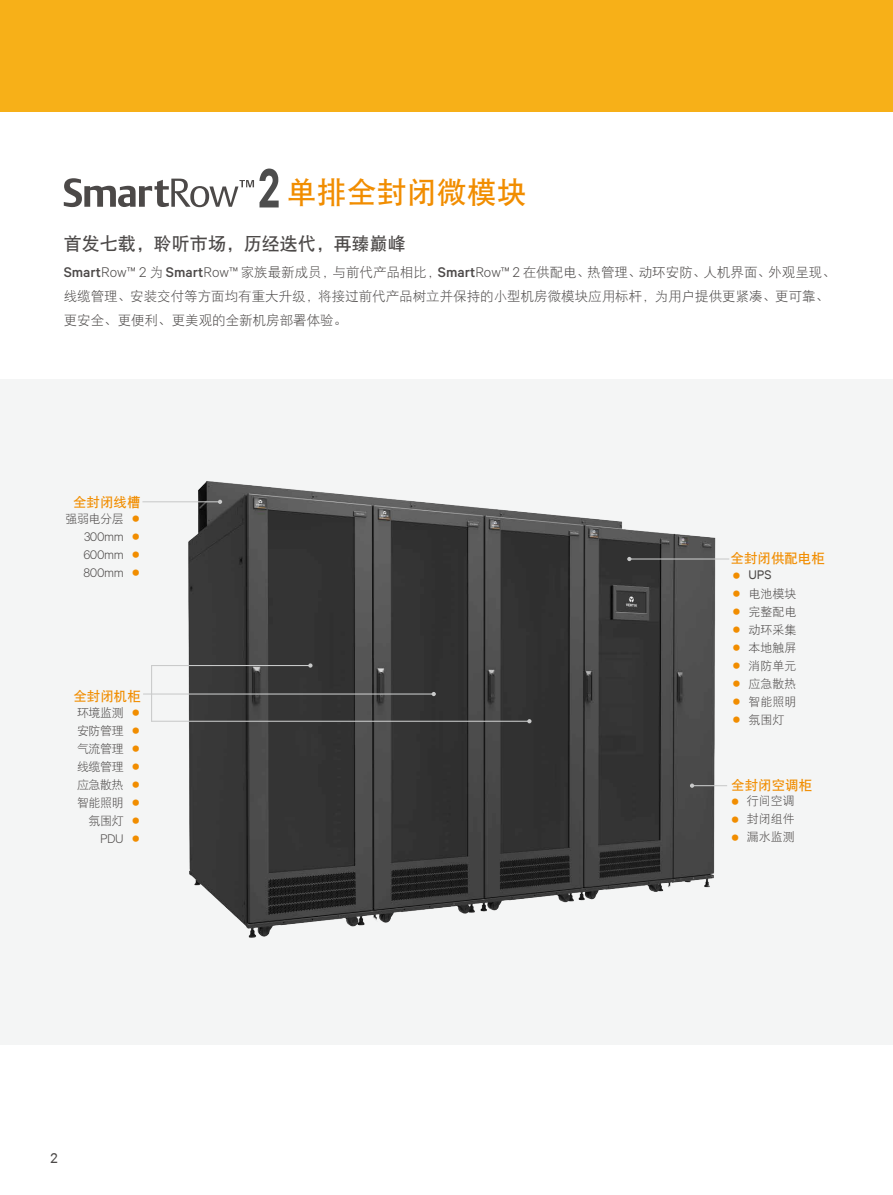
<style>
.page{position:relative;width:893px;height:1195px;background:#fff}
.page>*{position:absolute;margin:0;border:0;box-sizing:border-box;transform-origin:0 0}
.t1{font:30px "DFP Hei W7";color:#f18d00}
.t2{font:18px "DFP Hei W7";color:#4c4948}
.t3{font:13.5px/24px "DFP Hei W3";color:#4c4948}
.t4{font:13.5px "DFP Hei W7";color:#f18d00}
.t5{font:13.5px "Calibre";color:#4c4948}
.t6{font:12px "DFP Hei W3";color:#4c4948}
.t7{font:12px/18px "DFP Hei W3";letter-spacing:-.035em;color:#4c4948;text-align:right}
.t8{font:300 12px/18px "Calibre";letter-spacing:-.035em;color:#4c4948;text-align:justify}
.t9{font:12px "Calibre";color:#4c4948}
.s1{font-family:"Calibre";font-weight:500}
.s2{font-family:"Calibre";font-weight:300}
.s3{font-family:"Calibre";font-weight:300;font-size:21px;color:#f18d00}
.s4{font-size:21px;color:#f18d00}
.s5{font-weight:300;font-size:21px;color:#f18d00}
</style>
<div class="page">
<div style="left:0;top:0;width:893px;height:111px;background:#f7b018"></div>
<div style="left:0;top:380px;width:893px;height:665px;background:#f4f5f5"></div>
<img style="left:183px;top:481px;width:537px;height:457px">
<svg style="left:64px;top:169px;width:215px;height:38px"></svg>
<hr style="left:142px;top:501px;width:78px;height:1px;background:#c9caca">
<svg style="left:218px;top:500px;width:4px;height:4px"></svg>
<hr style="left:152px;top:665px;width:158px;height:1px;background:#c9caca">
<svg style="left:308px;top:663px;width:5px;height:5px"></svg>
<hr style="left:143px;top:693px;width:291px;height:1px;background:#c9caca">
<svg style="left:432px;top:692px;width:4px;height:4px"></svg>
<hr style="left:152px;top:721px;width:377px;height:1px;background:#c9caca">
<svg style="left:527px;top:719px;width:4px;height:4px"></svg>
<hr style="left:151px;top:665px;width:1px;height:57px;background:#c9caca">
<hr style="left:692px;top:785px;width:35px;height:1px;background:#c9caca">
<svg style="left:690px;top:783px;width:4px;height:5px"></svg>
<hr style="left:629px;top:558px;width:100px;height:1px;background:#c9caca">
<svg style="left:627px;top:557px;width:4px;height:4px"></svg>
<h1 class="t1" style="left:287px;top:177px;width:242px">单排全封闭微模块</h1>
<h2 class="t2" style="left:64px;top:235px;width:344px">首发七载，聆听市场，历经迭代，再臻巅峰</h2>
<p class="t3" style="left:64px;top:260px;width:774px"><span class="s1">Smart</span><span class="s2">Row™ 2</span> 为 <span class="s1">Smart</span><span class="s2">Row™</span> 家族最新成员，与前代产品相比，<span class="s1">Smart</span><span class="s2">Row™ 2</span> 在供配电、热管理、动环安防、人机界面、外观呈现、线缆管理、安装交付等方面均有重大升级，将接过前代产品树立并保持的小型机房微模块应用标杆，为用户提供更紧凑、更可靠、更安全、更便利、更美观的全新机房部署体验。</p>
<p class="t4" style="left:73px;top:495px;width:69px">全封闭线槽</p>
<p class="t6" style="left:65px;top:513px;width:76px">强弱电分层 <span class="s3">•</span></p>
<p class="t8" style="left:83px;top:527px;width:58px">300mm <span class="s4">• </span>600mm <span class="s4">• </span>800mm <span class="s4">•</span></p>
<p class="t4" style="left:73px;top:689px;width:69px">全封闭机柜</p>
<p class="t7" style="left:77px;top:703px;width:64px">环境监测 <span class="s3">•</span>安防管理 <span class="s3">•</span>气流管理 <span class="s3">•</span>线缆管理 <span class="s3">•</span>应急散热 <span class="s3">•</span>智能照明 <span class="s3">•</span>氛围灯 <span class="s3">•</span></p>
<p class="t8" style="left:100px;top:829px;width:41px">PDU <span class="s4">•</span></p>
<p class="t5" style="left:50px;top:1149px;width:9px">2</p>
<p class="t4" style="left:730px;top:552px;width:96px">全封闭供配电柜</p>
<p class="t9" style="left:732px;top:567px;width:41px"><span class="s5">•</span> UPS</p>
<p class="t6" style="left:732px;top:587px;width:65px"><span class="s3">•</span> 电池模块</p>
<p class="t6" style="left:732px;top:605px;width:65px"><span class="s3">•</span> 完整配电</p>
<p class="t6" style="left:732px;top:623px;width:65px"><span class="s3">•</span> 动环采集</p>
<p class="t6" style="left:732px;top:641px;width:65px"><span class="s3">•</span> 本地触屏</p>
<p class="t6" style="left:732px;top:659px;width:65px"><span class="s3">•</span> 消防单元</p>
<p class="t6" style="left:732px;top:677px;width:65px"><span class="s3">•</span> 应急散热</p>
<p class="t6" style="left:732px;top:695px;width:65px"><span class="s3">•</span> 智能照明</p>
<p class="t6" style="left:732px;top:713px;width:53px"><span class="s3">•</span> 氛围灯</p>
<p class="t4" style="left:731px;top:778px;width:82px">全封闭空调柜</p>
<p class="t6" style="left:731px;top:795px;width:65px"><span class="s3">•</span> 行间空调</p>
<p class="t6" style="left:731px;top:813px;width:65px"><span class="s3">•</span> 封闭组件</p>
<p class="t6" style="left:731px;top:831px;width:65px"><span class="s3">•</span> 漏水监测</p>
</div>
